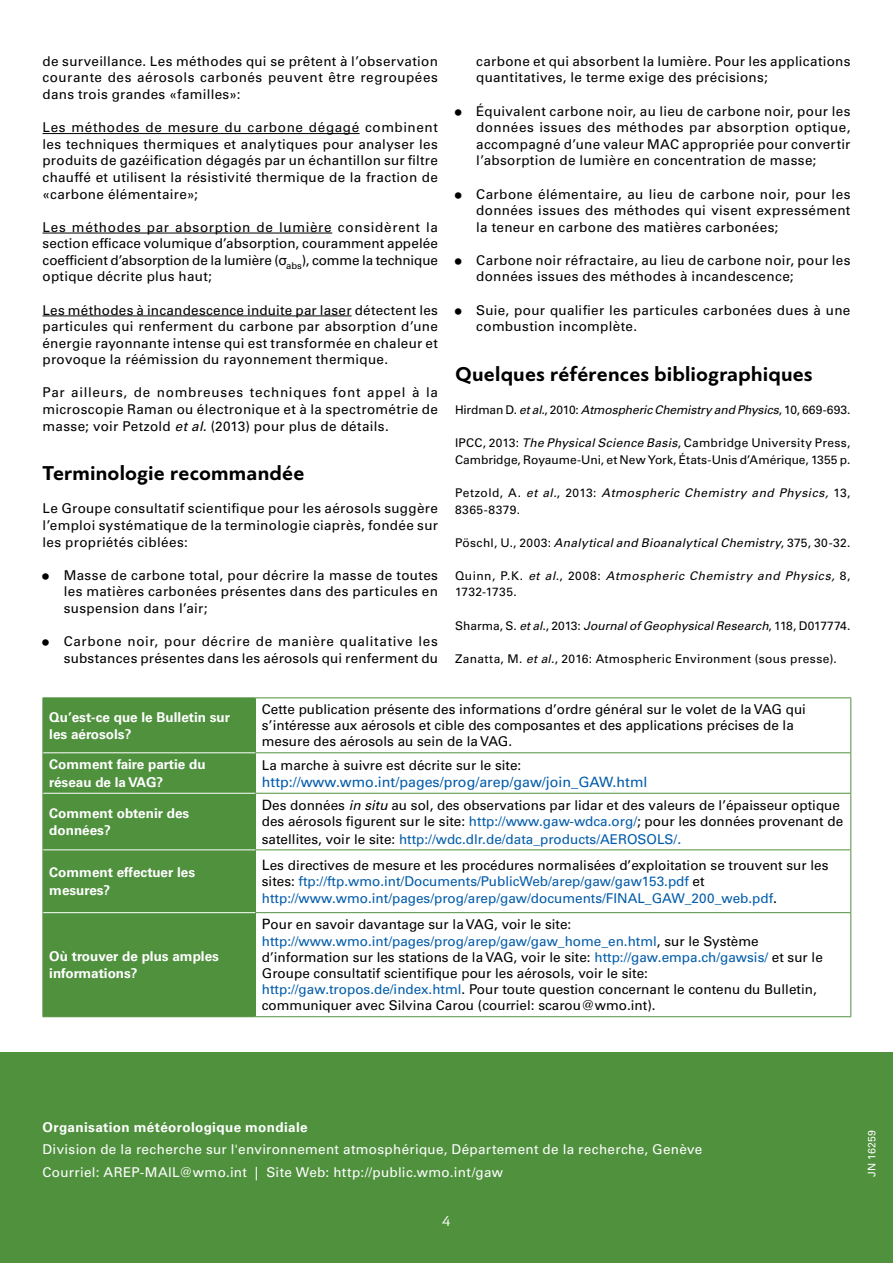
<style>
.page{position:relative;width:893px;height:1263px;background:#fff}
.page>*{position:absolute;margin:0;border:0;box-sizing:border-box;transform-origin:0 0}
.t1{font:700 21px "PF Bague Sans Pro";letter-spacing:.01em;color:#000}
.t2{font:15px "PF Bague Sans Pro";color:#fff}
.t3{font:14.25px "Univers LTCYR 55 Roman";color:#005baa}
.t4{font:13.5px/16.6px "Univers LTCYR 55 Roman";letter-spacing:.01em;color:#000;text-align:justify}
.t5{font:13.5px/16.8px "Univers LTCYR 55 Roman";color:#005baa}
.t6{font:700 13.5px/17.4px "Univers LTCYR 65";color:#fff}
.t7{font:13.5px/22.5px "Univers LTCYR 55 Roman";letter-spacing:.025em;color:#fff}
.t8{font:700 13.5px "Univers LTCYR 65";letter-spacing:.025em;color:#fff}
.t9{font:12px/16.5px "Univers LTCYR 55 Roman";letter-spacing:.02em;color:#000}
.t10{font:italic 12px "Univers LTCYR 55";letter-spacing:.025em;color:#000}
.t11{font:italic 12px "Univers LTCYR 55";letter-spacing:-.01em;color:#000}
.t12{font:italic 12px "Univers LTCYR 55";letter-spacing:.005em;color:#000}
.t13{font:italic 12px "Univers LTCYR 55";letter-spacing:.045em;color:#000}
.t14{font:12px "Univers LTCYR 55 Roman";letter-spacing:.04em;color:#000}
.t15{font:10.5px "Univers LTCYR 55 Roman";letter-spacing:.015em;color:#fff}
.s1{font-family:"Helvetica"}
.s2{font-family:"Univers LTCYR 55";font-style:italic}
.s3{font-size:18px}
.s4{font-family:"Univers LTCYR 55 Roman";font-style:normal}
.s5{font-size:14.25px}
.s6{color:#005baa}
.s7{font-size:14.25px;color:#005baa}
.s8{font-size:14.25px;color:#000}
.s9{color:#000}
</style>
<div class="page">
<hr style="left:43px;top:133px;width:317px;height:1px;background:#000">
<hr style="left:43px;top:233px;width:289px;height:1px;background:#000">
<hr style="left:43px;top:316px;width:309px;height:1px;background:#000">
<div style="left:44px;top:698px;width:211px;height:318px;background:#50913e"></div>
<svg style="left:256px;top:698px;width:594px;height:216px"></svg>
<hr style="left:43px;top:697px;width:212px;height:1px;background:#50913e">
<hr style="left:43px;top:698px;width:1px;height:55px;background:#50913e">
<hr style="left:255px;top:697px;width:596px;height:1px;background:#50913e">
<hr style="left:255px;top:698px;width:1px;height:54px;background:#50913e">
<hr style="left:850px;top:698px;width:1px;height:54px;background:#50913e">
<hr style="left:43px;top:753px;width:1px;height:40px;background:#50913e">
<hr style="left:255px;top:752px;width:596px;height:1px;background:#50913e">
<hr style="left:255px;top:753px;width:1px;height:40px;background:#50913e">
<hr style="left:850px;top:753px;width:1px;height:40px;background:#50913e">
<hr style="left:43px;top:793px;width:1px;height:57px;background:#50913e">
<hr style="left:255px;top:793px;width:596px;height:1px;background:#50913e">
<hr style="left:255px;top:794px;width:1px;height:55px;background:#50913e">
<hr style="left:850px;top:794px;width:1px;height:55px;background:#50913e">
<hr style="left:43px;top:850px;width:1px;height:63px;background:#50913e">
<hr style="left:255px;top:849px;width:596px;height:1px;background:#50913e">
<hr style="left:255px;top:850px;width:1px;height:62px;background:#50913e">
<hr style="left:850px;top:850px;width:1px;height:62px;background:#50913e">
<hr style="left:43px;top:913px;width:1px;height:103px;background:#50913e">
<hr style="left:255px;top:912px;width:596px;height:1px;background:#50913e">
<hr style="left:255px;top:913px;width:1px;height:103px;background:#50913e">
<hr style="left:850px;top:913px;width:1px;height:103px;background:#50913e">
<hr style="left:43px;top:1016px;width:212px;height:1px;background:#50913e">
<hr style="left:255px;top:1016px;width:596px;height:1px;background:#50913e">
<hr style="left:43px;top:752px;width:212px;height:1px;background:#fff">
<hr style="left:43px;top:793px;width:212px;height:1px;background:#fff">
<hr style="left:43px;top:849px;width:212px;height:1px;background:#fff">
<hr style="left:43px;top:912px;width:212px;height:1px;background:#fff">
<div style="left:0;top:1053px;width:893px;height:210px;background:#50913e"></div>
<p class="t4" style="left:43px;top:52px;width:397px">de surveillance. Les méthodes qui se prêtent à l’observation courante des aérosols carbonés peuvent être regroupées dans trois grandes «familles»:</p>
<p class="t4" style="left:43px;top:119px;width:397px">Les méthodes de mesure du carbone dégagé combinent les techniques thermiques et analytiques pour analyser les produits de gazéification dégagés par un échantillon sur filtre chauffé et utilisent la résistivité thermique de la fraction de «carbone élémentaire»;</p>
<p class="t4" style="left:43px;top:218px;width:397px">Les méthodes par absorption de lumière considèrent la section efficace volumique d’absorption, couramment appelée coefficient d’absorption de la lumière (<span class="s1">σ</span><sub>abs</sub>), comme la technique optique décrite plus haut;</p>
<p class="t4" style="left:43px;top:301px;width:397px">Les méthodes à incandescence induite par laser détectent les particules qui renferment du carbone par absorption d’une énergie rayonnante intense qui est transformée en chaleur et provoque la réémission du rayonnement thermique.</p>
<p class="t4" style="left:43px;top:384px;width:397px">Par ailleurs, de nombreuses techniques font appel à la microscopie Raman ou électronique et à la spectrométrie de masse; voir Petzold <span class="s2">et al.</span> (2013) pour plus de détails.</p>
<h1 class="t1" style="left:43px;top:461px;width:263px">Terminologie recommandée</h1>
<p class="t4" style="left:43px;top:500px;width:397px">Le Groupe consultatif scientifique pour les aérosols suggère l’emploi systématique de la terminologie ciaprès, fondée sur les propriétés ciblées:</p>
<p class="t4" style="left:64px;top:566px;width:376px;text-indent:-21px"><span class="s3">•</span> Masse de carbone total, pour décrire la masse de toutes les matières carbonées présentes dans des particules en suspension dans l’air;</p>
<p class="t4" style="left:43px;top:632px;width:397px;text-align:right"><span class="s3">•</span> Carbone noir, pour décrire de manière qualitative les substances présentes dans les aérosols qui renferment du</p>
<p class="t4" style="left:476px;top:52px;width:376px">carbone et qui absorbent la lumière. Pour les applications quantitatives, le terme exige des précisions;</p>
<p class="t4" style="left:476px;top:102px;width:376px;text-indent:-21px"><span class="s3">•</span> Équivalent carbone noir, au lieu de carbone noir, pour les données issues des méthodes par absorption optique, accompagné d’une valeur MAC appropriée pour convertir l’absorption de lumière en concentration de masse;</p>
<p class="t4" style="left:476px;top:185px;width:376px;text-indent:-21px"><span class="s3">•</span> Carbone élémentaire, au lieu de carbone noir, pour les données issues des méthodes qui visent expressément la teneur en carbone des matières carbonées;</p>
<p class="t4" style="left:476px;top:251px;width:376px;text-indent:-21px"><span class="s3">•</span> Carbone noir réfractaire, au lieu de carbone noir, pour les données issues des méthodes à incandescence;</p>
<p class="t4" style="left:476px;top:301px;width:376px;text-indent:-21px"><span class="s3">•</span> Suie, pour qualifier les particules carbonées dues à une combustion incomplète.</p>
<h1 class="t1" style="left:455px;top:361px;width:359px">Quelques références bibliographiques</h1>
<p class="t11" style="left:455px;top:401px;width:397px"><span class="s4">Hirdman D.</span> et al.<span class="s4">, 2010:</span> Atmospheric Chemistry and Physics<span class="s4">, 10, 669‐693.</span></p>
<p class="t9" style="left:455px;top:434px;width:397px">IPCC, 2013: <span class="s2">The Physical Science Basis</span>, Cambridge University Press,<br>Cambridge, Royaume-Uni, et New York, États-Unis d’Amérique, 1355 p.</p>
<p class="t10" style="left:455px;top:484px;width:397px"><span class="s4">Petzold, A.</span> et al.<span class="s4">, 2013:</span> Atmospheric Chemistry and Physics, <span class="s4">13,</span></p>
<p class="t14" style="left:455px;top:501px;width:67px">8365-8379.</p>
<p class="t10" style="left:455px;top:534px;width:397px"><span class="s4">Pöschl, U., 2003:</span> Analytical and Bioanalytical Chemistry<span class="s4">, 375, 30-32.</span></p>
<p class="t13" style="left:455px;top:567px;width:397px"><span class="s4">Quinn, P.K.</span> et al.<span class="s4">, 2008:</span> Atmospheric Chemistry and Physics, <span class="s4">8,</span></p>
<p class="t9" style="left:455px;top:583px;width:63px">1732-1735.</p>
<p class="t12" style="left:455px;top:617px;width:397px"><span class="s4">Sharma, S.</span> et al.<span class="s4">, 2013:</span> Journal of Geophysical Research<span class="s4">, 118, D017774.</span></p>
<p class="t9" style="left:455px;top:650px;width:383px">Zanatta, M. <span class="s2">et al.</span>, 2016: Atmospheric Environment (sous presse).</p>
<p class="t6" style="left:49px;top:707px;width:182px">Qu’est-ce que le Bulletin sur les aérosols?</p>
<p class="t4" style="left:262px;top:700px;width:546px;line-height:16.2px;text-align:left">Cette publication présente des informations d’ordre général sur le volet de la VAG qui s’intéresse aux aérosols et cible des composantes et des applications précises de la mesure des aérosols au sein de la VAG.</p>
<p class="t6" style="left:49px;top:755px;width:158px">Comment faire partie du réseau de la VAG?</p>
<p class="t4" style="left:262px;top:756px;width:261px">La marche à suivre est décrite sur le site:</p>
<p class="t3" style="left:262px;top:772px;width:387px">http://www.wmo.int/pages/prog/arep/gaw/join_GAW.html</p>
<p class="t6" style="left:49px;top:804px;width:141px">Comment obtenir des données?</p>
<p class="t4" style="left:262px;top:796px;width:583px;text-align:left"><span class="s5">D</span>es données <span class="s2">in situ</span> au sol, des observations par lidar et des valeurs de l’épaisseur optique des aérosols figurent sur le site: <span class="s6">http://www.gaw-wdca.org/</span>; pour les données provenant de satellites, voir le site: <span class="s6">http://wdc.dlr.de/data_products/AEROSOLS/</span><span class="s7">.</span></p>
<p class="t6" style="left:49px;top:863px;width:147px">Comment effectuer les mesures?</p>
<p class="t5" style="left:262px;top:856px;width:568px"><span class="s8">L</span><span class="s9">es directives de mesure et les procédures normalisées d’exploitation se trouvent sur les sites:</span> ftp://ftp.wmo.int/Documents/PublicWeb/arep/gaw/gaw153.pdf <span class="s9">et </span>http://www.wmo.int/pages/prog/arep/gaw/documents/FINAL_GAW_200_web.pdf<span class="s8">.</span></p>
<p class="t6" style="left:49px;top:947px;width:171px">Où trouver de plus amples informations?</p>
<p class="t4" style="left:262px;top:916px;width:562px;line-height:16.2px;text-align:left"><span class="s5">P</span>our en savoir davantage sur la VAG, voir le site: <span class="s6">http://www.wmo.int/pages/prog/arep/gaw/gaw_home_en.html</span>, sur le Système d’information sur les stations de la VAG, voir le site: <span class="s6">http://gaw.empa.ch/gawsis/</span> et sur le Groupe consultatif scientifique pour les aérosols, voir le site: <span class="s6">http://gaw.tropos.de/index.html</span>. Pour toute question concernant le contenu du Bulletin, communiquer avec Silvina Carou (courriel: scarou@wmo.int).</p>
<p class="t8" style="left:43px;top:1117px;width:267px">Organisation météorologique mondiale</p>
<p class="t7" style="left:43px;top:1138px;width:661px">Division de la recherche sur l'environnement atmosphérique, Département de la recherche, Genève<br>Courriel: AREP-MAIL@wmo.int | Site Web: http://public.wmo.int/gaw</p>
<p class="t2" style="left:442px;top:1213px;width:10px">4</p>
<p class="t15" style="left:864px;top:1177px;width:48px;rotate:-90deg">JN 16259</p>
</div>
